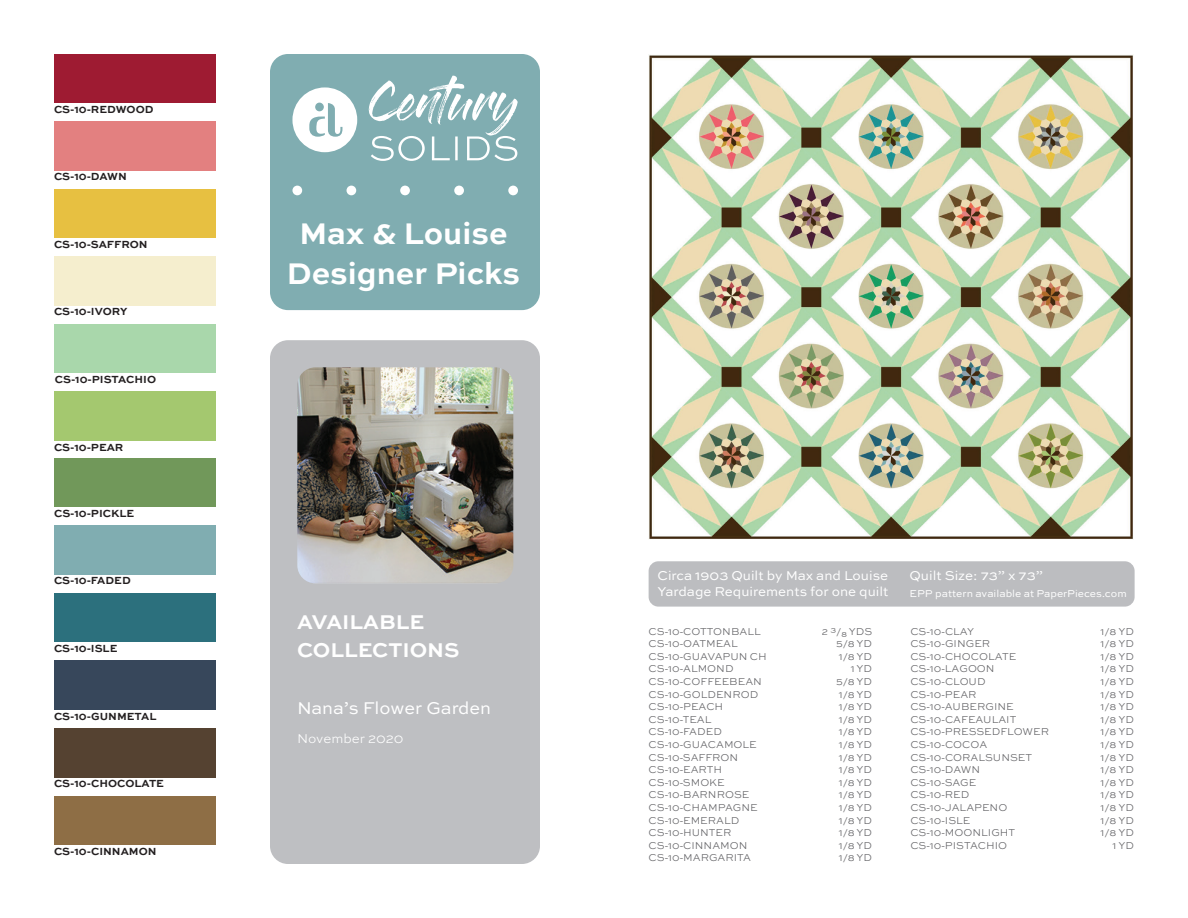
<style>
.page{position:relative;width:1188px;height:918px;background:#fff}
.page>*{position:absolute;margin:0;border:0;box-sizing:border-box;transform-origin:0 0}
.t1{font:700 31.5px/40.5px "Sweet Sans";color:#fff;text-align:center}
.t2{font:700 21px/28.5px "Sweet Sans";color:#fff}
.t3{font:18px "Sweet Sans";color:#fff}
.t4{font:13.5px/16.2px "Sweet Sans";color:#fff}
.t5{font:300 13.5px "Sweet Sans";color:#fff}
.t6{font:700 10.8px "Sweet Sans";color:#231f20}
.t7{font:300 10.5px/12.6px "Sweet Sans";color:#636366}
.t8{font:10.5px "Sweet Sans";color:#fff}
</style>
<div class="page">
<div style="left:270px;top:340px;width:270px;height:524px;background:#bebfc2;border-radius:18px"></div>
<div style="left:54px;top:54px;width:162px;height:49px;background:#9e1b32"></div>
<div style="left:54px;top:189px;width:162px;height:49px;background:#e7c041"></div>
<div style="left:54px;top:458px;width:162px;height:49px;background:#71985a"></div>
<div style="left:54px;top:593px;width:162px;height:49px;background:#2c707d"></div>
<div style="left:54px;top:661px;width:162px;height:48px;background:#37475b"></div>
<div style="left:54px;top:729px;width:162px;height:48px;background:#554231"></div>
<div style="left:54px;top:796px;width:162px;height:49px;background:#8e6e45"></div>
<div style="left:270px;top:54px;width:270px;height:256px;background:#80adb1;border-radius:18px"></div>
<svg style="left:369px;top:76px;width:149px;height:85px"></svg>
<svg style="left:292px;top:87px;width:65px;height:65px"></svg>
<div style="left:292px;top:186px;width:10px;height:9px;background:#fff;border-radius:50%"></div>
<div style="left:347px;top:186px;width:9px;height:9px;background:#fff;border-radius:50%"></div>
<div style="left:454px;top:186px;width:10px;height:9px;background:#fff;border-radius:50%"></div>
<div style="left:508px;top:186px;width:10px;height:9px;background:#fff;border-radius:50%"></div>
<div style="left:400px;top:186px;width:10px;height:9px;background:#fff;border-radius:50%"></div>
<div style="left:649px;top:561px;width:486px;height:46px;background:#bcbdc0;border-radius:10px"></div>
<img style="left:297px;top:367px;width:216px;height:216px">
<img style="left:649px;top:55px;width:484px;height:484px">
<p class="t6" style="left:54px;top:103px;width:101px">CS-10-REDWOOD</p>
<p class="t6" style="left:54px;top:170px;width:74px">CS-10-DAWN</p>
<p class="t6" style="left:54px;top:238px;width:95px">CS-10-SAFFRON</p>
<p class="t6" style="left:54px;top:306px;width:75px">CS-10-IVORY</p>
<p class="t6" style="left:55px;top:373px;width:103px">CS-10-PISTACHIO</p>
<p class="t6" style="left:54px;top:441px;width:71px">CS-10-PEAR</p>
<p class="t6" style="left:54px;top:507px;width:82px">CS-10-PICKLE</p>
<p class="t6" style="left:54px;top:575px;width:78px">CS-10-FADED</p>
<p class="t6" style="left:54px;top:642px;width:65px">CS-10-ISLE</p>
<p class="t6" style="left:54px;top:710px;width:104px">CS-10-GUNMETAL</p>
<p class="t6" style="left:54px;top:778px;width:112px">CS-10-CHOCOLATE</p>
<p class="t6" style="left:54px;top:845px;width:104px">CS-10-CINNAMON</p>
<h1 class="t1" style="left:287px;top:214px;width:235px">Max &amp; Louise<br>Designer Picks</h1>
<h2 class="t2" style="left:297px;top:608px;width:164px">AVAILABLE<br>COLLECTIONS</h2>
<h3 class="t3" style="left:297px;top:698px;width:196px">Nana’s Flower Garden</h3>
<p class="t5" style="left:297px;top:730px;width:108px">November 2020</p>
<p class="t4" style="left:658px;top:568px;width:232px">Circa 1903 Quilt by Max and Louise<br>Yardage Requirements for one quilt</p>
<p class="t4" style="left:910px;top:568px;width:135px">Quilt Size: 73” x 73”</p>
<p class="t8" style="left:910px;top:587px;width:219px">EPP pattern available at PaperPieces.com</p>
<p class="t7" style="left:649px;top:625px;width:120px">CS-10-COTTONBALL<br>CS-10-OATMEAL<br>CS-10-GUAVAPUN CH<br>CS-10-ALMOND<br>CS-10-COFFEEBEAN<br>CS-10-GOLDENROD<br>CS-10-PEACH<br>CS-10-TEAL<br>CS-10-FADED<br>CS-10-GUACAMOLE<br>CS-10-SAFFRON<br>CS-10-EARTH<br>CS-10-SMOKE<br>CS-10-BARNROSE<br>CS-10-CHAMPAGNE<br>CS-10-EMERALD<br>CS-10-HUNTER<br>CS-10-CINNAMON<br>CS-10-MARGARITA</p>
<p class="t7" style="left:822px;top:625px;width:52px;text-align:right">2 ³/₈ YDS<br>5/8 YD<br>1/8 YD<br>1 YD<br>5/8 YD<br>1/8 YD<br>1/8 YD<br>1/8 YD<br>1/8 YD<br>1/8 YD<br>1/8 YD<br>1/8 YD<br>1/8 YD<br>1/8 YD<br>1/8 YD<br>1/8 YD<br>1/8 YD<br>1/8 YD<br>1/8 YD</p>
<p class="t7" style="left:910px;top:625px;width:140px">CS-10-CLAY<br>CS-10-GINGER<br>CS-10-CHOCOLATE<br>CS-10-LAGOON<br>CS-10-CLOUD<br>CS-10-PEAR<br>CS-10-AUBERGINE<br>CS-10-CAFEAULAIT<br>CS-10-PRESSEDFLOWER<br>CS-10-COCOA<br>CS-10-CORALSUNSET<br>CS-10-DAWN<br>CS-10-SAGE<br>CS-10-RED<br>CS-10-JALAPENO<br>CS-10-ISLE<br>CS-10-MOONLIGHT<br>CS-10-PISTACHIO</p>
<p class="t7" style="left:1101px;top:625px;width:35px;text-align:right">1/8 YD<br>1/8 YD<br>1/8 YD<br>1/8 YD<br>1/8 YD<br>1/8 YD<br>1/8 YD<br>1/8 YD<br>1/8 YD<br>1/8 YD<br>1/8 YD<br>1/8 YD<br>1/8 YD<br>1/8 YD<br>1/8 YD<br>1/8 YD<br>1/8 YD<br>1 YD</p>
</div>
